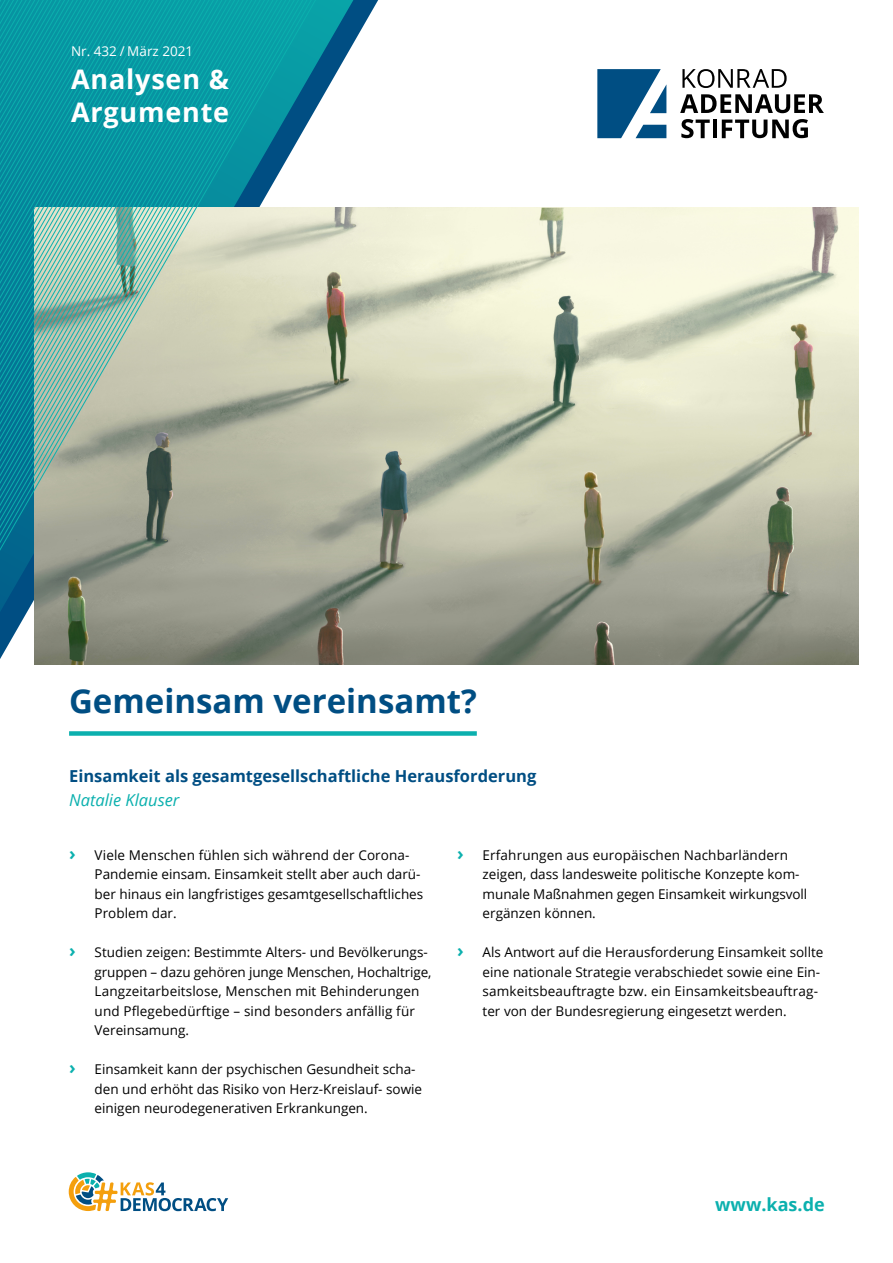
<style>
.page{position:relative;width:893px;height:1263px;background:#fff}
.page>*{position:absolute;margin:0;border:0;box-sizing:border-box;transform-origin:0 0}
.t1{font:700 33px "Open Sans";color:#004e83}
.t2{font:700 27px/33px "Open Sans";letter-spacing:.03em;color:#fff}
.t3{font:700 18px "Open Sans";color:#0bb0ae}
.t4{font:700 16.5px "Open Sans";color:#004e83}
.t5{font:italic 16.5px "Open Sans";color:#0bb0ae}
.t6{font:13.5px/19.5px "Open Sans";color:#000}
.t7{font:13.5px "Open Sans";color:#fff}
.s1{font-weight:700;font-size:18px;color:#0bb0ae}
</style>
<div class="page">
<svg style="left:0;top:0;width:361px;height:634px"></svg>
<svg style="left:682px;top:69px;width:105px;height:19px"></svg>
<svg style="left:680px;top:94px;width:144px;height:19px"></svg>
<svg style="left:681px;top:119px;width:29px;height:19px"></svg>
<hr style="left:713px;top:120px;width:4px;height:18px;background:#000">
<svg style="left:722px;top:119px;width:86px;height:19px"></svg>
<svg style="left:597px;top:69px;width:69px;height:69px"></svg>
<img style="left:35px;top:207px;width:823px;height:458px">
<svg style="left:240px;top:0;width:5px;height:587px;background:#7eb1a8"></svg>
<svg style="left:223px;top:0;width:5px;height:587px;background:#7eb2a8"></svg>
<svg style="left:206px;top:0;width:5px;height:587px;background:#7db2a8"></svg>
<svg style="left:194px;top:0;width:4px;height:587px;background:#7db1a8"></svg>
<svg style="left:189px;top:0;width:5px;height:587px;background:#7cb1a7"></svg>
<svg style="left:185px;top:0;width:4px;height:587px;background:#7bb1a7"></svg>
<svg style="left:181px;top:0;width:4px;height:587px;background:#7ab0a7"></svg>
<svg style="left:177px;top:0;width:4px;height:587px;background:#79b0a7"></svg>
<svg style="left:172px;top:0;width:5px;height:587px;background:#78b0a6"></svg>
<svg style="left:168px;top:0;width:4px;height:587px;background:#71a9a0"></svg>
<svg style="left:164px;top:0;width:4px;height:587px;background:#69a39c"></svg>
<svg style="left:160px;top:0;width:4px;height:587px;background:#639f98"></svg>
<svg style="left:155px;top:0;width:5px;height:587px;background:#64a099"></svg>
<svg style="left:151px;top:0;width:4px;height:587px;background:#64a099"></svg>
<svg style="left:147px;top:0;width:4px;height:587px;background:#64a19a"></svg>
<svg style="left:143px;top:0;width:4px;height:587px;background:#71aca4"></svg>
<svg style="left:138px;top:0;width:5px;height:587px;background:#70aca4"></svg>
<svg style="left:134px;top:0;width:4px;height:587px;background:#6daaa2"></svg>
<svg style="left:130px;top:0;width:4px;height:587px;background:#64a49c"></svg>
<svg style="left:126px;top:0;width:4px;height:587px;background:#66a69f"></svg>
<svg style="left:121px;top:0;width:5px;height:587px;background:#62a39c"></svg>
<svg style="left:117px;top:0;width:4px;height:587px;background:#65a69f"></svg>
<svg style="left:113px;top:0;width:4px;height:587px;background:#6baaa3"></svg>
<svg style="left:109px;top:0;width:4px;height:587px;background:#6baba3"></svg>
<svg style="left:104px;top:0;width:5px;height:587px;background:#6baba3"></svg>
<svg style="left:100px;top:0;width:4px;height:587px;background:#6aaba3"></svg>
<svg style="left:96px;top:0;width:4px;height:587px;background:#69aaa3"></svg>
<svg style="left:92px;top:0;width:4px;height:587px;background:#69aaa3"></svg>
<svg style="left:87px;top:0;width:5px;height:587px;background:#68aaa3"></svg>
<svg style="left:83px;top:0;width:4px;height:587px;background:#68aaa3"></svg>
<svg style="left:79px;top:0;width:4px;height:587px;background:#67aaa4"></svg>
<svg style="left:75px;top:0;width:4px;height:587px;background:#67aaa3"></svg>
<svg style="left:0;top:0;width:75px;height:587px;background:#399aa0"></svg>
<div style="left:69px;top:731px;width:408px;height:5px;background:#0bb0ae"></div>
<svg style="left:69px;top:1172px;width:159px;height:39px"></svg>
<p class="t7" style="left:71px;top:41px;width:124px">Nr. 432 / März 2021</p>
<h2 class="t2" style="left:71px;top:62px;width:160px">Analysen &amp;<br>Argumente</h2>
<h1 class="t1" style="left:69px;top:678px;width:409px">Gemeinsam vereinsamt?</h1>
<p class="t4" style="left:69px;top:764px;width:469px">Einsamkeit als gesamtgesellschaftliche Herausforderung</p>
<p class="t5" style="left:69px;top:788px;width:112px">Natalie Klauser</p>
<p class="t6" style="left:95px;top:845px;width:330px;text-indent:-26px"><span class="s1">›</span> Viele Menschen fühlen sich während der Corona-Pandemie einsam. Einsamkeit stellt aber auch darü&shy;ber hinaus ein langfristiges gesamtgesellschaftliches Problem dar.</p>
<p class="t6" style="left:95px;top:942px;width:338px;text-indent:-26px"><span class="s1">›</span> Studien zeigen: Bestimmte Alters- und Bevölkerungs&shy;gruppen – dazu gehören junge Menschen, Hochaltrige, Langzeitarbeitslose, Menschen mit Behinderungen und Pflegebedürftige – sind besonders anfällig für Vereinsamung.</p>
<p class="t6" style="left:95px;top:1059px;width:329px;text-indent:-26px"><span class="s1">›</span> Einsamkeit kann der psychischen Gesundheit scha&shy;den und erhöht das Risiko von Herz-Kreislauf- sowie einigen neurodegenerativen Erkrankungen.</p>
<p class="t6" style="left:483px;top:845px;width:326px;text-indent:-26px"><span class="s1">›</span> Erfahrungen aus europäischen Nachbarländern zeigen, dass landesweite politische Konzepte kom&shy;munale Maßnahmen gegen Einsamkeit wirkungsvoll ergänzen können.</p>
<p class="t6" style="left:483px;top:942px;width:342px;text-indent:-26px"><span class="s1">›</span> Als Antwort auf die Herausforderung Einsamkeit sollte eine nationale Strategie verabschiedet sowie eine Ein&shy;samkeitsbeauftragte bzw. ein Einsamkeitsbeauftrag&shy;ter von der Bundesregierung eingesetzt werden.</p>
<h3 class="t3" style="left:715px;top:1191px;width:111px">www.kas.de</h3>
</div>
